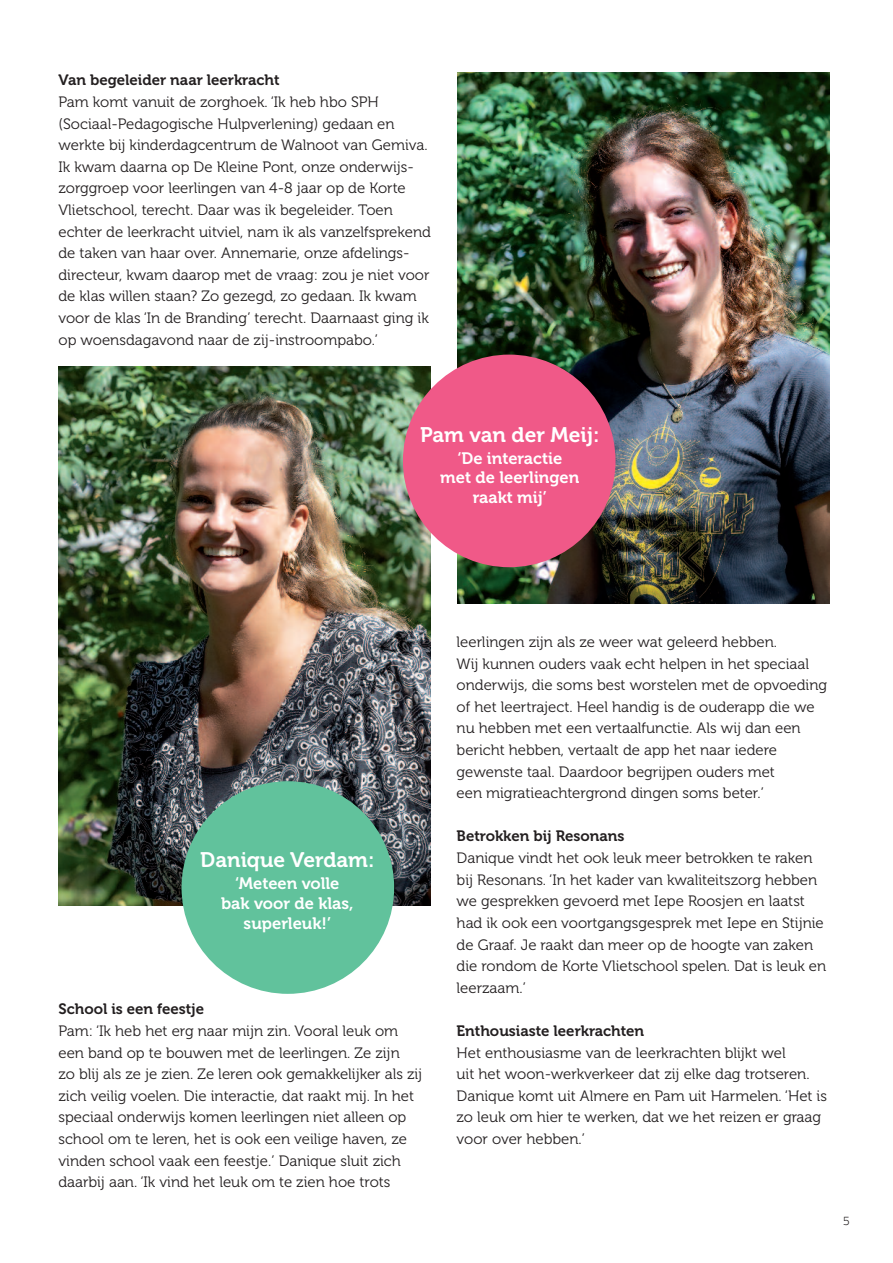
<style>
.page{position:relative;width:893px;height:1263px;background:#fff}
.page>*{position:absolute;margin:0;border:0;box-sizing:border-box;transform-origin:0 0}
.t1{font:21px "Museo 700";color:#fff}
.t2{font:16.5px/19.8px "Museo 700";color:#fff;text-align:center}
.t3{font:15px/21.6px "Museo 300";color:#231f20}
.t4{font:15px "Museo 700";color:#231f20}
.t5{font:13.5px "Courier";color:#231f20}
</style>
<div class="page">
<img style="left:457px;top:72px;width:372px;height:531px">
<img style="left:58px;top:366px;width:372px;height:540px">
<div style="left:403px;top:355px;width:212px;height:212px;background:#f05988;border-radius:50%"></div>
<div style="left:181px;top:781px;width:213px;height:213px;background:#61c29c;border-radius:50%"></div>
<p class="t4" style="left:58px;top:75px;width:223px">Van begeleider naar leerkracht</p>
<p class="t3" style="left:58px;top:92px;width:374px">Pam komt vanuit de zorghoek. ‘Ik heb hbo SPH (Sociaal-Pedagogische Hulpverlening) gedaan en werkte bij kinderdagcentrum de Walnoot van Gemiva.<br>Ik kwam daarna op De Kleine Pont, onze onderwijs&shy;zorggroep voor leerlingen van 4-8 jaar op de Korte Vlietschool, terecht. Daar was ik begeleider. Toen echter de leerkracht uitviel, nam ik als vanzelfsprekend de taken van haar over. Annemarie, onze afdelings&shy;directeur, kwam daarop met de vraag: zou je niet voor de klas willen staan? Zo gezegd, zo gedaan. Ik kwam voor de klas ‘In de Branding’ terecht. Daarnaast ging ik op woensdagavond naar de zij-instroompabo.’</p>
<h1 class="t1" style="left:420px;top:427px;width:181px">Pam van der Meij:</h1>
<p class="t2" style="left:440px;top:449px;width:141px">‘De interactie met de leerlingen raakt mij’</p>
<h1 class="t1" style="left:200px;top:852px;width:176px">Danique Verdam:</h1>
<p class="t2" style="left:221px;top:875px;width:134px">‘Meteen volle bak voor de klas, superleuk!’</p>
<p class="t4" style="left:59px;top:1004px;width:147px">School is een feestje</p>
<p class="t3" style="left:58px;top:1021px;width:365px">Pam: ‘Ik heb het erg naar mijn zin. Vooral leuk om een band op te bouwen met de leerlingen. Ze zijn<br>zo blij als ze je zien. Ze leren ook gemakkelijker als zij zich veilig voelen. Die interactie, dat raakt mij. In het speciaal onderwijs komen leerlingen niet alleen op school om te leren, het is ook een veilige haven, ze vinden school vaak een feestje.’ Danique sluit zich daarbij aan. ‘Ik vind het leuk om te zien hoe trots</p>
<p class="t3" style="left:457px;top:632px;width:372px">leerlingen zijn als ze weer wat geleerd hebben.<br>Wij kunnen ouders vaak echt helpen in het speciaal onderwijs, die soms best worstelen met de opvoeding of het leertraject. Heel handig is de ouderapp die we nu hebben met een vertaalfunctie. Als wij dan een bericht hebben, vertaalt de app het naar iedere gewenste taal. Daardoor begrijpen ouders met<br>een migratieachtergrond dingen soms beter.’</p>
<p class="t4" style="left:457px;top:831px;width:169px">Betrokken bij Resonans</p>
<p class="t3" style="left:457px;top:848px;width:371px">Danique vindt het ook leuk meer betrokken te raken bij Resonans. ‘In het kader van kwaliteitszorg hebben we gesprekken gevoerd met Iepe Roosjen en laatst had ik ook een voortgangsgesprek met Iepe en Stijnie de Graaf. Je raakt dan meer op de hoogte van zaken die rondom de Korte Vlietschool spelen. Dat is leuk en leerzaam.’</p>
<p class="t4" style="left:457px;top:1025px;width:189px">Enthousiaste leerkrachten</p>
<p class="t3" style="left:457px;top:1043px;width:372px">Het enthousiasme van de leerkrachten blijkt wel<br>uit het woon-werkverkeer dat zij elke dag trotseren.<br>Danique komt uit Almere en Pam uit Harmelen. ‘Het is zo leuk om hier te werken, dat we het reizen er graag voor over hebben.’</p>
<p class="t5" style="left:843px;top:1216px;width:10px">5</p>
</div>
